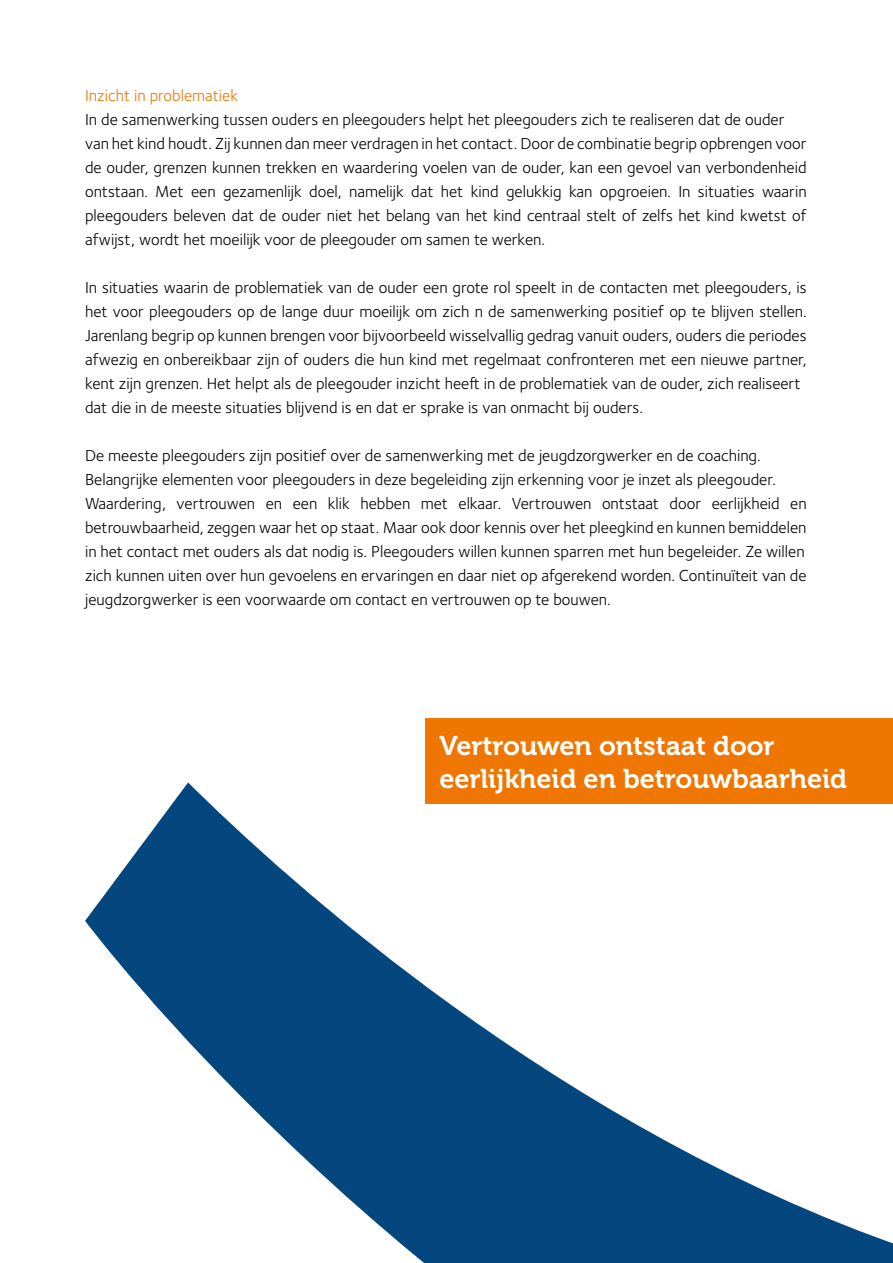
<style>
.page{position:relative;width:893px;height:1263px;background:#fff}
.page>*{position:absolute;margin:0;border:0;box-sizing:border-box;transform-origin:0 0}
.t1{font:27px/32.4px "Museo 700";color:#fff}
.t2{font:16.5px/24px "Foundry Sterling";color:#000}
.t3{font:16.5px "Foundry Sterling";color:#ee7601}
</style>
<div class="page">
<svg style="left:85px;top:782px;width:808px;height:481px"></svg>
<div style="left:425px;top:719px;width:468px;height:85px;background:#ee7601"></div>
<p class="t3" style="left:85px;top:86px;width:155px">Inzicht in problematiek</p>
<p class="t2" style="left:85px;top:108px;width:723px">In de samenwerking tussen ouders en pleegouders helpt het pleegouders zich te realiseren dat de ouder van het kind houdt. Zij kunnen dan meer verdragen in het contact. Door de combinatie begrip opbrengen voor de ouder, grenzen kunnen trekken en waardering voelen van de ouder, kan een gevoel van verbondenheid ontstaan. Met een gezamenlijk doel, namelijk dat het kind gelukkig kan opgroeien. In situaties waarin pleegouders beleven dat de ouder niet het belang van het kind centraal stelt of zelfs het kind kwetst of afwijst, wordt het moeilijk voor de pleegouder om samen te werken.</p>
<p class="t2" style="left:85px;top:276px;width:723px">In situaties waarin de problematiek van de ouder een grote rol speelt in de contacten met pleegouders, is het voor pleegouders op de lange duur moeilijk om zich n de samenwerking positief op te blijven stellen.<br>Jarenlang begrip op kunnen brengen voor bijvoorbeeld wisselvallig gedrag vanuit ouders, ouders die periodes afwezig en onbereikbaar zijn of ouders die hun kind met regelmaat confronteren met een nieuwe partner, kent zijn grenzen. Het helpt als de pleegouder inzicht heeft in de problematiek van de ouder, zich realiseert dat die in de meeste situaties blijvend is en dat er sprake is van onmacht bij ouders.</p>
<p class="t2" style="left:85px;top:444px;width:723px">De meeste pleegouders zijn positief over de samenwerking met de jeugdzorgwerker en de coaching.<br>Belangrijke elementen voor pleegouders in deze begeleiding zijn erkenning voor je inzet als pleegouder.<br>Waardering, vertrouwen en een klik hebben met elkaar. Vertrouwen ontstaat door eerlijkheid en betrouwbaarheid, zeggen waar het op staat. Maar ook door kennis over het pleegkind en kunnen bemiddelen in het contact met ouders als dat nodig is. Pleegouders willen kunnen sparren met hun begeleider. Ze willen zich kunnen uiten over hun gevoelens en ervaringen en daar niet op afgerekend worden. Continuïteit van de jeugdzorgwerker is een voorwaarde om contact en vertrouwen op te bouwen.</p>
<h1 class="t1" style="left:439px;top:730px;width:409px">Vertrouwen ontstaat door eerlijkheid en betrouwbaarheid</h1>
</div>
